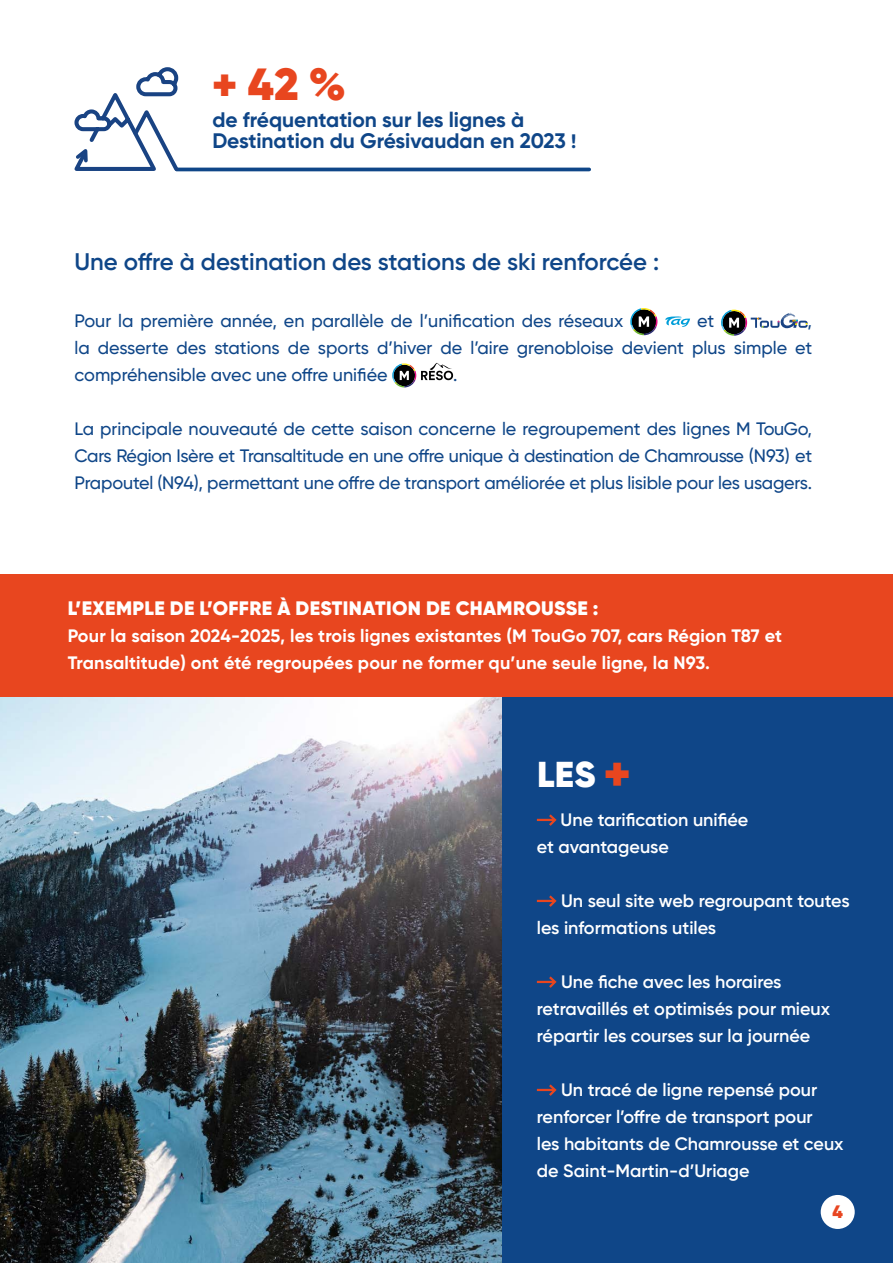
<style>
.page{position:relative;width:893px;height:1263px;background:#fff}
.page>*{position:absolute;margin:0;border:0;box-sizing:border-box;transform-origin:0 0}
.t1{font:900 45px "Gilroy";color:#e8461f}
.t2{font:900 36px "Gilroy";color:#fff}
.t3{font:600 24px "Gilroy";color:#0f4688}
.t4{font:700 21px/21px "Gilroy";color:#0f4688}
.t5{font:900 19.5px "Gilroy";letter-spacing:.02em;color:#fff}
.t6{font:500 18px/27px "Gilroy";color:#0f4688;text-align:justify}
.t7{font:600 18px/27px "Gilroy";color:#fff}
.t8{font:700 18px/27px "Gilroy";letter-spacing:.01em;color:#fff}
.t9{font:900 18px "Gilroy";color:#e84621}
.s1{font-size:19.5px}
.s2{font-size:48px;color:#e8461f}
</style>
<div class="page">
<div style="left:0;top:574px;width:893px;height:123px;background:#e8461f"></div>
<img style="left:0;top:697px;width:503px;height:566px">
<svg style="left:630px;top:308px;width:27px;height:27px"></svg>
<svg style="left:665px;top:316px;width:25px;height:11px"></svg>
<svg style="left:721px;top:310px;width:87px;height:26px"></svg>
<svg style="left:392px;top:363px;width:61px;height:24px"></svg>
<div style="left:503px;top:697px;width:390px;height:566px;background:#0f4688"></div>
<svg style="left:537px;top:814px;width:20px;height:12px"></svg>
<svg style="left:537px;top:895px;width:20px;height:12px"></svg>
<svg style="left:537px;top:976px;width:20px;height:12px"></svg>
<svg style="left:537px;top:1084px;width:20px;height:12px"></svg>
<hr style="left:177px;top:168px;width:412px;height:3px;background:#0f4688">
<svg style="left:74px;top:67px;width:108px;height:105px"></svg>
<div style="left:821px;top:1195px;width:34px;height:34px;background:#fff;border-radius:50%"></div>
<h1 class="t1" style="left:212px;top:56px;width:135px">+ 42 %</h1>
<p class="t4" style="left:212px;top:109px;width:366px">de fréquentation sur les lignes à<br>Destination du Grésivaudan en 2023 <span class="s1">!</span></p>
<h3 class="t3" style="left:74px;top:247px;width:586px">Une offre à destination des stations de ski renforcée :</h3>
<p class="t6" style="left:74px;top:307px;width:550px">Pour la première année, en parallèle de l’unification des réseaux</p>
<p class="t6" style="left:697px;top:307px;width:19px">et</p>
<p class="t6" style="left:74px;top:307px;width:739px;text-indent:733px">, la desserte des stations de sports d’hiver de l’aire grenobloise devient plus simple et compréhensible avec une offre unifiée</p>
<p class="t6" style="left:453px;top:361px;width:6px">.</p>
<p class="t6" style="left:74px;top:415px;width:739px">La principale nouveauté de cette saison concerne le regroupement des lignes M TouGo, Cars Région Isère et Transaltitude en une offre unique à destination de Chamrousse (N93) et Prapoutel (N94), permettant une offre de transport améliorée et plus lisible pour les usagers.</p>
<p class="t5" style="left:68px;top:596px;width:532px">L’EXEMPLE DE L’OFFRE À DESTINATION DE CHAMROUSSE :</p>
<p class="t8" style="left:68px;top:622px;width:716px">Pour la saison 2024-2025, les trois lignes existantes (M TouGo 707, cars Région T87 et<br>Transaltitude) ont été regroupées pour ne former qu’une seule ligne, la N93.</p>
<h2 class="t2" style="left:537px;top:751px;width:95px">LES <span class="s2">+</span></h2>
<p class="t7" style="left:537px;top:806px;width:213px;text-indent:24px">Une tarification unifiée et avantageuse</p>
<p class="t7" style="left:537px;top:887px;width:314px;text-indent:24px">Un seul site web regroupant toutes les informations utiles</p>
<p class="t7" style="left:537px;top:968px;width:295px;text-indent:24px">Une fiche avec les horaires retravaillés et optimisés pour mieux répartir les courses sur la journée</p>
<p class="t7" style="left:537px;top:1076px;width:308px;text-indent:24px">Un tracé de ligne repensé pour renforcer l’offre de transport pour<br>les habitants de Chamrousse et ceux de Saint-Martin-d’Uriage</p>
<p class="t9" style="left:832px;top:1200px;width:12px">4</p>
</div>
